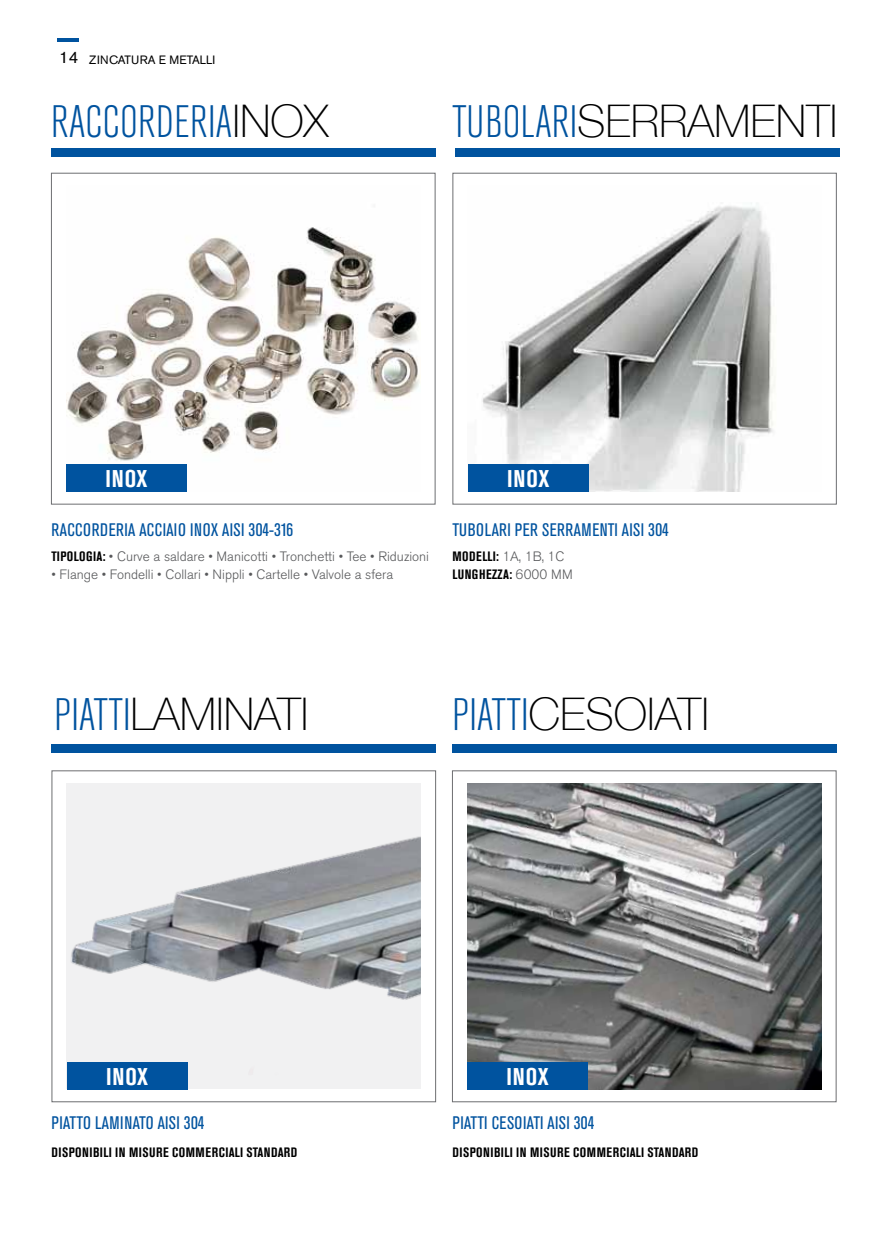
<style>
.page{position:relative;width:888px;height:1258px;background:#fff}
.page>*{position:absolute;margin:0;border:0;box-sizing:border-box;transform-origin:0 0}
.t1{font:100 45px "Helvetica Neue";color:#000}
.t2{font:300 condensed 45px "Akzidenz Grotesk BE";letter-spacing:.01em;color:#00539f}
.t3{font:700 condensed 24px "Akzidenz Grotesk BE";letter-spacing:.035em;color:#fff}
.t4{font:condensed 18px "Akzidenz Grotesk BE";letter-spacing:.02em;color:#00539f}
.t5{font:300 13.5px "Akzidenz Grotesk BE";color:#58595b}
.t6{font:700 condensed 13.5px/18px "Akzidenz Grotesk BE";letter-spacing:.035em;color:#000}
.t7{font:12px "Akzidenz Grotesk BE";color:#000}
.s1{font-size:16.5px}
.s2{font-family:"Helvetica Neue";font-weight:100;font-stretch:normal;color:#000}
.s3{font-family:"Akzidenz Grotesk BE";font-weight:300;font-stretch:condensed;color:#00539f}
.s4{font-weight:700;font-stretch:condensed;color:#000}
.s5{font-weight:300;font-stretch:normal;color:#58595b}
</style>
<div class="page">
<div style="left:51px;top:173px;width:384px;height:331px;border:1px solid #6d6e71"></div>
<div style="left:452px;top:173px;width:385px;height:331px;border:1px solid #6d6e71"></div>
<div style="left:455px;top:148px;width:384px;height:8px;background:#00539f"></div>
<hr style="left:58px;top:38px;width:21px;height:4px;background:#00539f">
<div style="left:52px;top:770px;width:384px;height:332px;border:1px solid #6d6e71"></div>
<div style="left:51px;top:148px;width:384px;height:8px;background:#00539f"></div>
<div style="left:452px;top:770px;width:384px;height:332px;border:1px solid #6d6e71"></div>
<img style="left:467px;top:783px;width:354px;height:306px">
<img style="left:67px;top:783px;width:354px;height:304px">
<img style="left:482px;top:203px;width:293px;height:288px">
<img style="left:66px;top:227px;width:354px;height:234px">
<div style="left:54px;top:744px;width:381px;height:8px;background:#00539f"></div>
<div style="left:452px;top:744px;width:381px;height:8px;background:#00539f"></div>
<div style="left:66px;top:464px;width:121px;height:27px;background:#00539f"></div>
<div style="left:468px;top:464px;width:121px;height:27px;background:#00539f"></div>
<div style="left:67px;top:1062px;width:121px;height:27px;background:#00539f"></div>
<div style="left:467px;top:1062px;width:121px;height:27px;background:#00539f"></div>
<p class="t7" style="left:59px;top:53px;width:157px"><span class="s1">14</span> ZINCATURA E METALLI</p>
<h1 class="t2" style="left:51px;top:97px;width:279px">RACCORDERIA<span class="s2">INOX</span></h1>
<h1 class="t1" style="left:452px;top:87px;width:386px"><span class="s3">TUBOLARI</span>SERRAMENTI</h1>
<h2 class="t3" style="left:105px;top:465px;width:44px">INOX</h2>
<h2 class="t3" style="left:507px;top:465px;width:44px">INOX</h2>
<h3 class="t4" style="left:51px;top:520px;width:243px">RACCORDERIA ACCIAIO INOX AISI 304-316</h3>
<h3 class="t4" style="left:452px;top:520px;width:218px">TUBOLARI PER SERRAMENTI AISI 304</h3>
<p class="t5" style="left:51px;top:548px;width:379px"><span class="s4">TIPOLOGIA:</span> • Curve a saldare • Manicotti • Tronchetti • Tee • Riduzioni</p>
<p class="t5" style="left:51px;top:566px;width:343px">• Flange • Fondelli • Collari • Nippli • Cartelle • Valvole a sfera</p>
<p class="t6" style="left:452px;top:547px;width:122px">MODELLI: <span class="s5">1A, 1B, 1C<br></span>LUNGHEZZA: <span class="s5">6000 MM</span></p>
<h1 class="t1" style="left:54px;top:680px;width:255px"><span class="s3">PIATTI</span>LAMINATI</h1>
<h1 class="t1" style="left:452px;top:680px;width:258px"><span class="s3">PIATTI</span>CESOIATI</h1>
<h2 class="t3" style="left:106px;top:1062px;width:44px">INOX</h2>
<h2 class="t3" style="left:506px;top:1062px;width:44px">INOX</h2>
<h3 class="t4" style="left:51px;top:1113px;width:155px">PIATTO LAMINATO AISI 304</h3>
<p class="t6" style="left:51px;top:1144px;width:247px">DISPONIBILI IN MISURE COMMERCIALI STANDARD</p>
<h3 class="t4" style="left:452px;top:1113px;width:143px">PIATTI CESOIATI AISI 304</h3>
<p class="t6" style="left:452px;top:1144px;width:247px">DISPONIBILI IN MISURE COMMERCIALI STANDARD</p>
</div>
